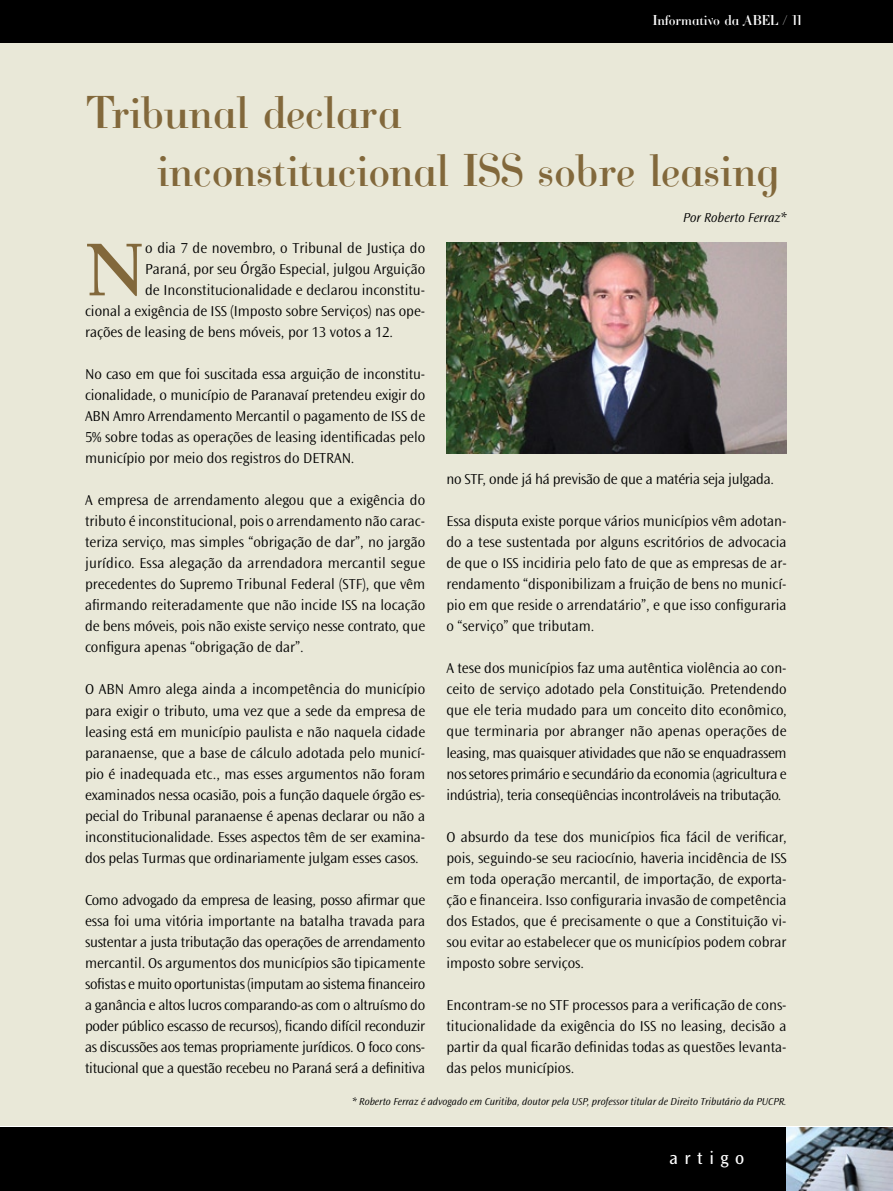
<style>
.page{position:relative;width:893px;height:1191px;background:#fff}
.page>*{position:absolute;margin:0;border:0;box-sizing:border-box;transform-origin:0 0}
.t1{font:700 81.15px "Berkeley";color:#82683b}
.t2{font:48px/57.6px "Cantabile";color:#82683b}
.t3{font:18px "Ocean Sans Std";letter-spacing:.36em;color:#fff}
.t4{font:300 15px/21px "Ocean Sans Std";color:#000;text-align:justify}
.t5{font:300 15px "Ocean Sans Std";letter-spacing:-.02em;color:#000}
.t6{font:15px "Cantabile";color:#fff}
.t7{font:italic 300 13.5px "Ocean Sans Std";color:#000}
.t8{font:italic 300 10.5px "Ocean Sans Std";color:#000}
</style>
<div class="page">
<div style="left:0;top:43px;width:893px;height:1082px;background:#e9e8d8"></div>
<div style="left:0;top:0;width:893px;height:43px;background:#000"></div>
<div style="left:0;top:1127px;width:893px;height:64px;background:#000"></div>
<img style="left:787px;top:1127px;width:106px;height:64px">
<img style="left:446px;top:242px;width:341px;height:212px">
<p class="t6" style="left:653px;top:12px;width:150px">Informativo da ABEL / 11</p>
<h2 class="t2" style="left:157px;top:85px;width:624px;text-indent:-71px">Tribunal declara<br>inconstitucional ISS sobre leasing</h2>
<h1 class="t1" style="left:85px;top:227px;width:62px">N</h1>
<p class="t4" style="left:145px;top:238px;width:281px">o dia 7 de novembro, o Tribunal de Justiça do</p>
<p class="t4" style="left:145px;top:259px;width:282px">Paraná, por seu Órgão Especial, julgou Arguição</p>
<p class="t4" style="left:145px;top:280px;width:282px">de Inconstitucionalidade e declarou inconstitu-</p>
<p class="t4" style="left:85px;top:301px;width:342px">cional a exigência de ISS (Imposto sobre Serviços) nas ope-</p>
<p class="t4" style="left:85px;top:322px;width:310px">rações de leasing de bens móveis, por 13 votos a 12.</p>
<p class="t4" style="left:85px;top:364px;width:342px">No caso em que foi suscitada essa arguição de inconstitu&shy;cionalidade, o município de Paranavaí pretendeu exigir do ABN Amro Arrendamento Mercantil o pagamento de ISS de 5% sobre todas as operações de leasing identificadas pelo município por meio dos registros do DETRAN.</p>
<p class="t4" style="left:85px;top:490px;width:342px">A empresa de arrendamento alegou que a exigência do tributo é inconstitucional, pois o arrendamento não carac&shy;teriza serviço, mas simples “obrigação de dar”, no jargão jurídico. Essa alegação da arrendadora mercantil segue precedentes do Supremo Tribunal Federal (STF), que vêm afirmando reiteradamente que não incide ISS na locação de bens móveis, pois não existe serviço nesse contrato, que configura apenas “obrigação de dar”.</p>
<p class="t4" style="left:85px;top:679px;width:342px">O ABN Amro alega ainda a incompetência do município para exigir o tributo, uma vez que a sede da empresa de leasing está em município paulista e não naquela cidade paranaense, que a base de cálculo adotada pelo municí&shy;pio é inadequada etc., mas esses argumentos não foram examinados nessa ocasião, pois a função daquele órgão es&shy;pecial do Tribunal paranaense é apenas declarar ou não a inconstitucionalidade. Esses aspectos têm de ser examina&shy;dos pelas Turmas que ordinariamente julgam esses casos.</p>
<p class="t4" style="left:85px;top:889px;width:342px">Como advogado da empresa de leasing, posso afirmar que essa foi uma vitória importante na batalha travada para sustentar a justa tributação das operações de arrendamento mercantil. Os argumentos dos municípios são tipicamente sofistas e muito oportunistas (imputam ao sistema financeiro a ganância e altos lucros comparando-as com o altruísmo do poder público escasso de recursos), ficando difícil reconduzir as discussões aos temas propriamente jurídicos. O foco cons&shy;titucional que a questão recebeu no Paraná será a definitiva</p>
<p class="t7" style="left:683px;top:211px;width:105px">Por Roberto Ferraz*</p>
<p class="t5" style="left:446px;top:471px;width:329px">no STF, onde já há previsão de que a matéria seja julgada.</p>
<p class="t4" style="left:446px;top:511px;width:342px">Essa disputa existe porque vários municípios vêm adotan&shy;do a tese sustentada por alguns escritórios de advocacia de que o ISS incidiria pelo fato de que as empresas de ar&shy;rendamento “disponibilizam a fruição de bens no municí&shy;pio em que reside o arrendatário”, e que isso configuraria o “serviço” que tributam.</p>
<p class="t4" style="left:446px;top:658px;width:342px">A tese dos municípios faz uma autêntica violência ao con&shy;ceito de serviço adotado pela Constituição. Pretendendo que ele teria mudado para um conceito dito econômico, que terminaria por abranger não apenas operações de leasing, mas quaisquer atividades que não se enquadrassem nos setores primário e secundário da economia (agricultura e indústria), teria conseqüências incontroláveis na tributação.</p>
<p class="t4" style="left:446px;top:826px;width:342px">O absurdo da tese dos municípios fica fácil de verificar, pois, seguindo-se seu raciocínio, haveria incidência de ISS em toda operação mercantil, de importação, de exporta&shy;ção e financeira. Isso configuraria invasão de competência dos Estados, que é precisamente o que a Constituição vi&shy;sou evitar ao estabelecer que os municípios podem cobrar imposto sobre serviços.</p>
<p class="t4" style="left:446px;top:994px;width:342px">Encontram-se no STF processos para a verificação de cons&shy;titucionalidade da exigência do ISS no leasing, decisão a partir da qual ficarão definidas todas as questões levanta&shy;das pelos municípios.</p>
<p class="t8" style="left:352px;top:1095px;width:436px">* Roberto Ferraz é advogado em Curitiba, doutor pela USP, professor titular de Direito Tributário da PUCPR.</p>
<p class="t3" style="left:669px;top:1148px;width:76px">artigo</p>
</div>
